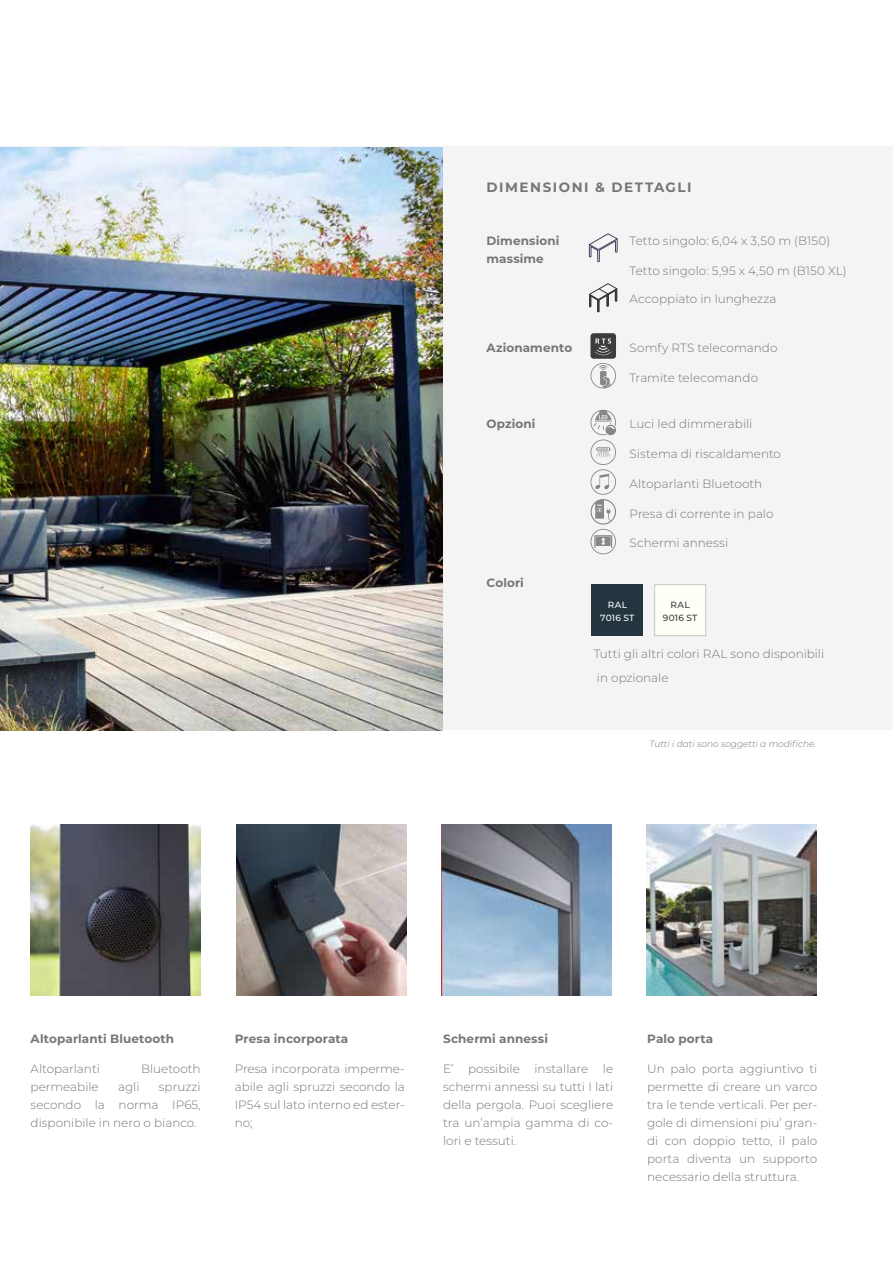
<style>
.page{position:relative;width:893px;height:1263px;background:#fff}
.page>*{position:absolute;margin:0;border:0;box-sizing:border-box;transform-origin:0 0}
.t1{font:700 13.5px "Montserrat";letter-spacing:.115em;color:#767675}
.t2{font:300 12px/18px "Montserrat";color:#767675;text-align:justify}
.t3{font:700 12px/18px "Montserrat";letter-spacing:.01em;color:#767675}
.t4{font:italic 300 9px "Montserrat";color:#767675}
.t5{font:500 9px/12.8px "Montserrat";letter-spacing:.025em;color:#fff;text-align:center}
.t6{font:500 9px/12.8px "Montserrat";letter-spacing:.03em;color:#3c3c3b;text-align:center}
</style>
<div class="page">
<div style="left:0;top:147px;width:893px;height:583px;background:#f4f4f4"></div>
<img style="left:0;top:147px;width:442px;height:583px">
<img style="left:31px;top:825px;width:170px;height:170px">
<img style="left:236px;top:825px;width:170px;height:170px">
<img style="left:441px;top:825px;width:170px;height:170px">
<img style="left:646px;top:825px;width:170px;height:170px">
<svg style="left:589px;top:233px;width:28px;height:29px"></svg>
<svg style="left:589px;top:283px;width:28px;height:29px"></svg>
<svg style="left:590px;top:333px;width:26px;height:55px"></svg>
<div style="left:590px;top:499px;width:26px;height:26px;border:1px solid #878787;border-radius:50%"></div>
<svg style="left:590px;top:410px;width:26px;height:112px"></svg>
<svg style="left:590px;top:529px;width:26px;height:25px"></svg>
<div style="left:592px;top:585px;width:51px;height:51px;background:#24353f"></div>
<div style="left:655px;top:585px;width:51px;height:51px;background:#fffef7"></div>
<div style="left:654px;top:584px;width:52px;height:52px;border:1px solid #c6c6c6"></div>
<p class="t1" style="left:486px;top:177px;width:207px">DIMENSIONI &amp; DETTAGLI</p>
<p class="t3" style="left:486px;top:231px;width:74px">Dimensioni massime</p>
<p class="t2" style="left:630px;top:232px;width:202px">Tetto singolo: 6,04 x 3,50 m (B150)</p>
<p class="t2" style="left:630px;top:261px;width:219px">Tetto singolo: 5,95 x 4,50 m (B150 XL)</p>
<p class="t2" style="left:630px;top:290px;width:148px">Accoppiato in lunghezza</p>
<p class="t3" style="left:486px;top:338px;width:87px">Azionamento</p>
<p class="t2" style="left:630px;top:338px;width:149px">Somfy RTS telecomando</p>
<p class="t2" style="left:630px;top:368px;width:130px">Tramite telecomando</p>
<p class="t3" style="left:486px;top:414px;width:50px">Opzioni</p>
<p class="t2" style="left:630px;top:415px;width:124px">Luci led dimmerabili</p>
<p class="t2" style="left:630px;top:444px;width:153px">Sistema di riscaldamento</p>
<p class="t2" style="left:630px;top:474px;width:134px">Altoparlanti Bluetooth</p>
<p class="t2" style="left:630px;top:504px;width:145px">Presa di corrente in palo</p>
<p class="t2" style="left:630px;top:534px;width:100px">Schermi annessi</p>
<p class="t3" style="left:486px;top:573px;width:39px">Colori</p>
<p class="t5" style="left:600px;top:598px;width:36px">RAL<br>7016 ST</p>
<p class="t6" style="left:663px;top:598px;width:36px">RAL<br>9016 ST</p>
<p class="t2" style="left:594px;top:641px;width:232px;line-height:24px">Tutti gli altri colori RAL sono disponibili in opzionale</p>
<p class="t4" style="left:649px;top:738px;width:168px">Tutti i dati sono soggetti a modifiche.</p>
<p class="t3" style="left:31px;top:1029px;width:145px">Altoparlanti Bluetooth</p>
<p class="t3" style="left:235px;top:1029px;width:115px">Presa incorporata</p>
<p class="t3" style="left:443px;top:1029px;width:106px">Schermi annessi</p>
<p class="t3" style="left:647px;top:1029px;width:67px">Palo porta</p>
<p class="t2" style="left:31px;top:1059px;width:71px">Altoparlanti</p>
<p class="t2" style="left:141px;top:1059px;width:61px">Bluetooth</p>
<p class="t2" style="left:31px;top:1077px;width:70px">permeabile</p>
<p class="t2" style="left:118px;top:1077px;width:23px">agli</p>
<p class="t2" style="left:235px;top:1059px;width:172px">Presa incorporata imperme&shy;abile agli spruzzi secondo la IP54 sul lato interno ed ester&shy;no;</p>
<p class="t2" style="left:443px;top:1059px;width:172px">E’ possibile installare le schermi annessi su tutti I lati della pergola. Puoi scegliere tra un’ampia gamma di co&shy;lori e tessuti.</p>
<p class="t2" style="left:647px;top:1059px;width:172px">Un palo porta aggiuntivo ti permette di creare un varco tra le tende verticali. Per per&shy;gole di dimensioni piu’ gran&shy;di con doppio tetto, il palo porta diventa un supporto necessario della struttura.</p>
<p class="t2" style="left:31px;top:1077px;width:172px;text-indent:128px">spruzzi secondo la norma IP65, disponibile in nero o bianco.</p>
</div>
